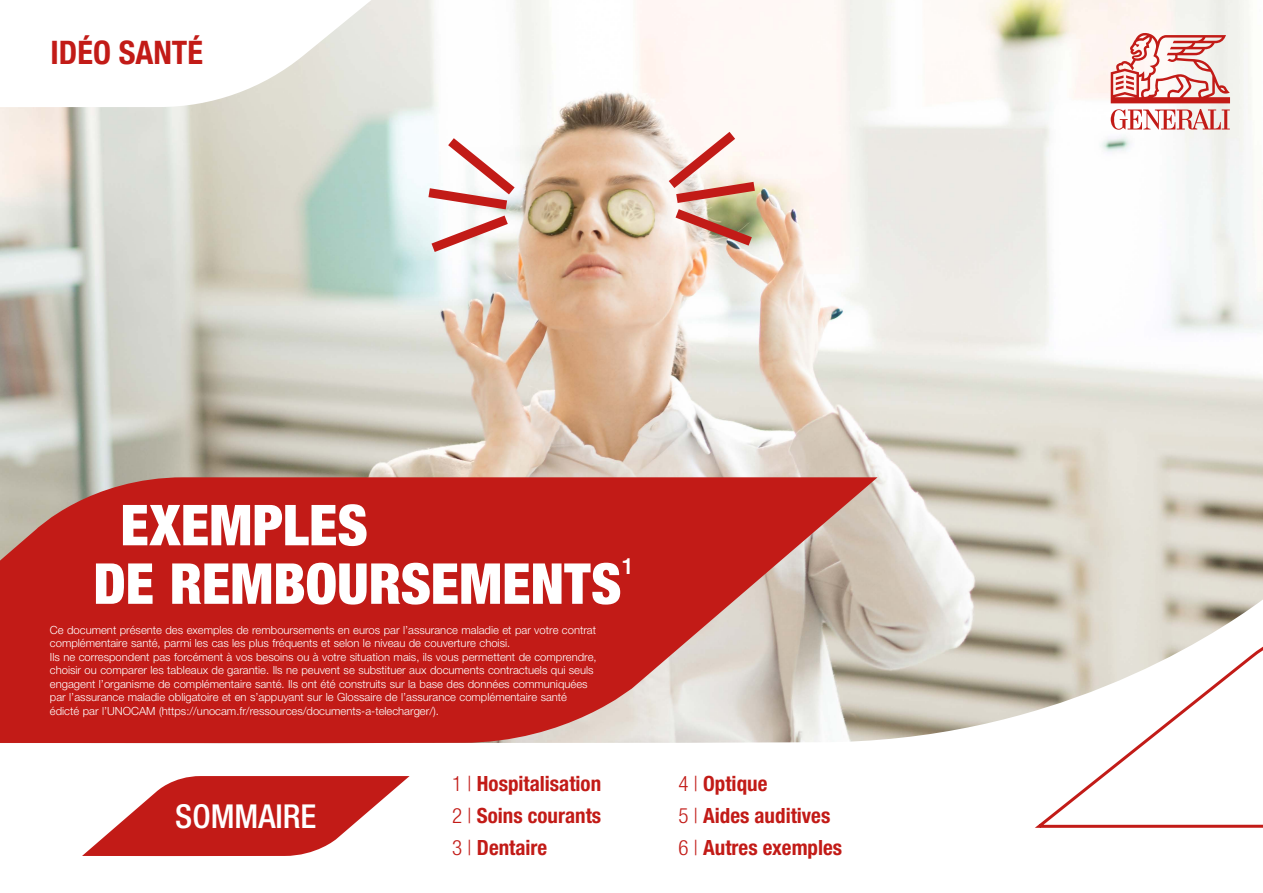
<style>
.page{position:relative;width:1263px;height:893px;background:#fff}
.page>*{position:absolute;margin:0;border:0;box-sizing:border-box;transform-origin:0 0}
.t1{font:900 condensed 56.55px/58.5px "Helvetica Neue LT Std";letter-spacing:.005em;color:#fff}
.t2{font:500 condensed 33px "Helvetica Neue LT Std";color:#fff}
.t3{font:700 condensed 32.25px "Helvetica Neue";color:#c21b17}
.t4{font:500 22.5px "Helvetica Neue LT Std";color:#fff}
.t5{font:700 condensed 21px/32.1px "Helvetica Neue LT Std";color:#c21b17;text-align:justify}
.t6{font:300 11.25px/13.5px "Helvetica Neue LT Std";color:#fff}
.s1{font-weight:300}
</style>
<div class="page">
<svg style="left:82px;top:776px;width:328px;height:80px"></svg>
<img style="left:0;top:0;width:1263px;height:740px">
<svg style="left:0;top:0;width:613px;height:107px"></svg>
<svg style="left:0;top:477px;width:877px;height:266px;background:#c43e38"></svg>
<svg style="left:1111px;top:32px;width:128px;height:136px"></svg>
<svg style="left:1035px;top:615px;width:228px;height:213px"></svg>
<svg style="left:419px;top:129px;width:105px;height:130px"></svg>
<svg style="left:659px;top:123px;width:105px;height:130px"></svg>
<h3 class="t3" style="left:51px;top:26px;width:154px">IDÉO SANTÉ</h3>
<h1 class="t1" style="left:93px;top:495px;width:529px;text-indent:27px">EXEMPLES<br>DE REMBOURSEMENTS</h1>
<h3 class="t4" style="left:622px;top:552px;width:14px">1</h3>
<p class="t6" style="left:50px;top:623px;width:548px">Ce document présente des exemples de remboursements en euros par l’assurance maladie et par votre contrat complémentaire santé, parmi les cas les plus fréquents et selon le niveau de couverture choisi.<br>Ils ne correspondent pas forcément à vos besoins ou à votre situation mais, ils vous permettent de comprendre, choisir ou comparer les tableaux de garantie. Ils ne peuvent se substituer aux documents contractuels qui seuls engagent l’organisme de complémentaire santé. Ils ont été construits sur la base des données communiquées par l’assurance maladie obligatoire et en s’appuyant sur le Glossaire de l’assurance complémentaire santé édicté par l’UNOCAM (https://unocam.fr/ressources/documents-a-telecharger/).</p>
<h2 class="t2" style="left:175px;top:796px;width:143px">SOMMAIRE</h2>
<h3 class="t5" style="left:452px;top:767px;width:151px"><span class="s1">1 |</span> Hospitalisation <span class="s1">2 |</span> Soins courants <span class="s1">3 |</span> Dentaire</h3>
<h3 class="t5" style="left:678px;top:767px;width:165px;text-align:left"><span class="s1">4 |</span> Optique<br><span class="s1">5 |</span> Aides auditives<br><span class="s1">6 |</span> Autres exemples</h3>
</div>
